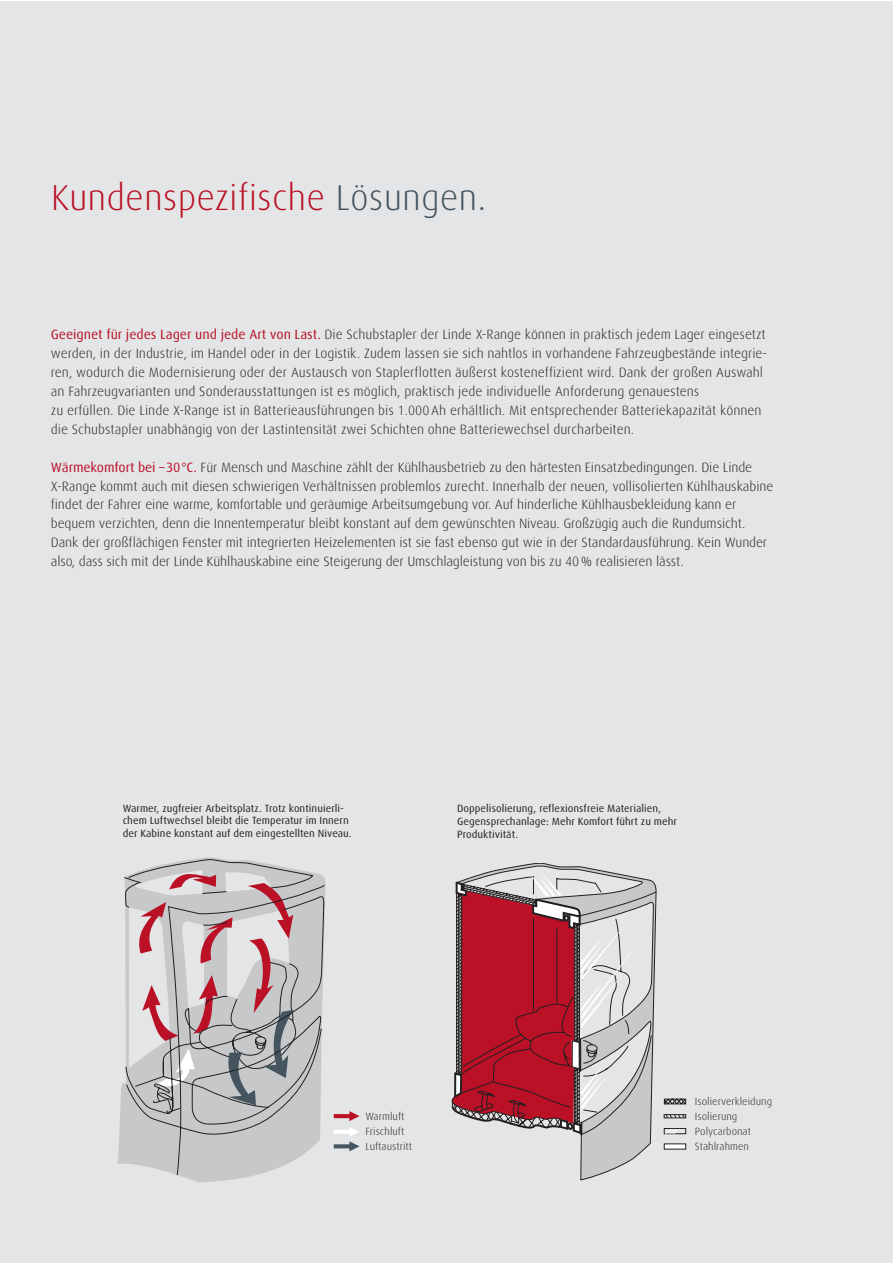
<style>
.page{position:relative;width:893px;height:1263px;background:#fff}
.page>*{position:absolute;margin:0;border:0;box-sizing:border-box;transform-origin:0 0}
.t1{font:300 36px "Linde Dax";color:#ba1026}
.t2{font:300 13.5px/18.9px "Linde Dax";letter-spacing:-.005em;color:#231f20}
.t3{font:10.5px/12.6px "Linde Dax";color:#231f20}
.t4{font:300 10.5px/15px "Linde Dax";color:#231f20}
.s1{color:#455560}
.s2{font-weight:400;color:#ba1026}
</style>
<div class="page">
<div style="left:0;top:1px;width:893px;height:1262px;background:#e4e5e6"></div>
<svg style="left:118px;top:857px;width:208px;height:326px"></svg>
<svg style="left:517px;top:863px;width:134px;height:317px"></svg>
<svg style="left:451px;top:866px;width:205px;height:270px"></svg>
<svg style="left:334px;top:1111px;width:25px;height:10px"></svg>
<svg style="left:334px;top:1127px;width:25px;height:24px"></svg>
<div style="left:664px;top:1144px;width:22px;height:5px;background:#fff"></div>
<div style="left:664px;top:1128px;width:22px;height:6px;border:1px solid #231f20"></div>
<div style="left:664px;top:1114px;width:22px;height:4px;border:1px solid #231f20"></div>
<svg style="left:665px;top:1114px;width:20px;height:4px"></svg>
<svg style="left:663px;top:1098px;width:23px;height:7px"></svg>
<svg style="left:664px;top:1128px;width:16px;height:5px"></svg>
<h1 class="t1" style="left:51px;top:182px;width:437px">Kundenspezifische <span class="s1">Lösungen.</span></h1>
<p class="t2" style="left:51px;top:326px;width:718px"><span class="s2">Geeignet für jedes Lager und jede Art von Last.</span> Die Schubstapler der Linde X-Range können in praktisch jedem Lager eingesetzt werden, in der Industrie, im Handel oder in der Logistik. Zudem lassen sie sich nahtlos in vorhandene Fahrzeugbestände integrie&shy;ren, wodurch die Modernisierung oder der Austausch von Staplerflotten äußerst kosteneffizient wird. Dank der großen Auswahl an Fahrzeugvarianten und Sonderausstattungen ist es möglich, praktisch jede individuelle Anforderung genauestens<br>zu erfüllen. Die Linde X-Range ist in Batterieausführungen bis 1.000 Ah erhältlich. Mit entsprechender Batteriekapazität können die Schubstapler unabhängig von der Lastintensität zwei Schichten ohne Batteriewechsel durcharbeiten.</p>
<p class="t2" style="left:51px;top:459px;width:724px"><span class="s2">Wärmekomfort bei –30°C.</span> Für Mensch und Maschine zählt der Kühlhausbetrieb zu den härtesten Einsatzbedingungen. Die Linde X-Range kommt auch mit diesen schwierigen Verhältnissen problemlos zurecht. Innerhalb der neuen, vollisolierten Kühlhauskabine findet der Fahrer eine warme, komfortable und geräumige Arbeitsumgebung vor. Auf hinderliche Kühlhausbekleidung kann er bequem verzichten, denn die Innentemperatur bleibt konstant auf dem gewünschten Niveau. Großzügig auch die Rundumsicht.<br>Dank der großflächigen Fenster mit integrierten Heizelementen ist sie fast ebenso gut wie in der Standardausführung. Kein Wunder also, dass sich mit der Linde Kühlhauskabine eine Steigerung der Umschlagleistung von bis zu 40 % realisieren lässt.</p>
<p class="t3" style="left:123px;top:803px;width:230px">Warmer, zugfreier Arbeitsplatz. Trotz kontinuierli&shy;chem Luftwechsel bleibt die Temperatur im Innern der Kabine konstant auf dem eingestellten Niveau.</p>
<p class="t3" style="left:457px;top:803px;width:221px">Doppelisolierung, reflexionsfreie Materialien,<br>Gegensprechanlage: Mehr Komfort führt zu mehr<br>Produktivität.</p>
<p class="t4" style="left:365px;top:1109px;width:48px">Warmluft<br>Frischluft<br>Luftaustritt</p>
<p class="t4" style="left:695px;top:1094px;width:79px">Isolierverkleidung<br>Isolierung<br>Polycarbonat<br>Stahlrahmen</p>
</div>
